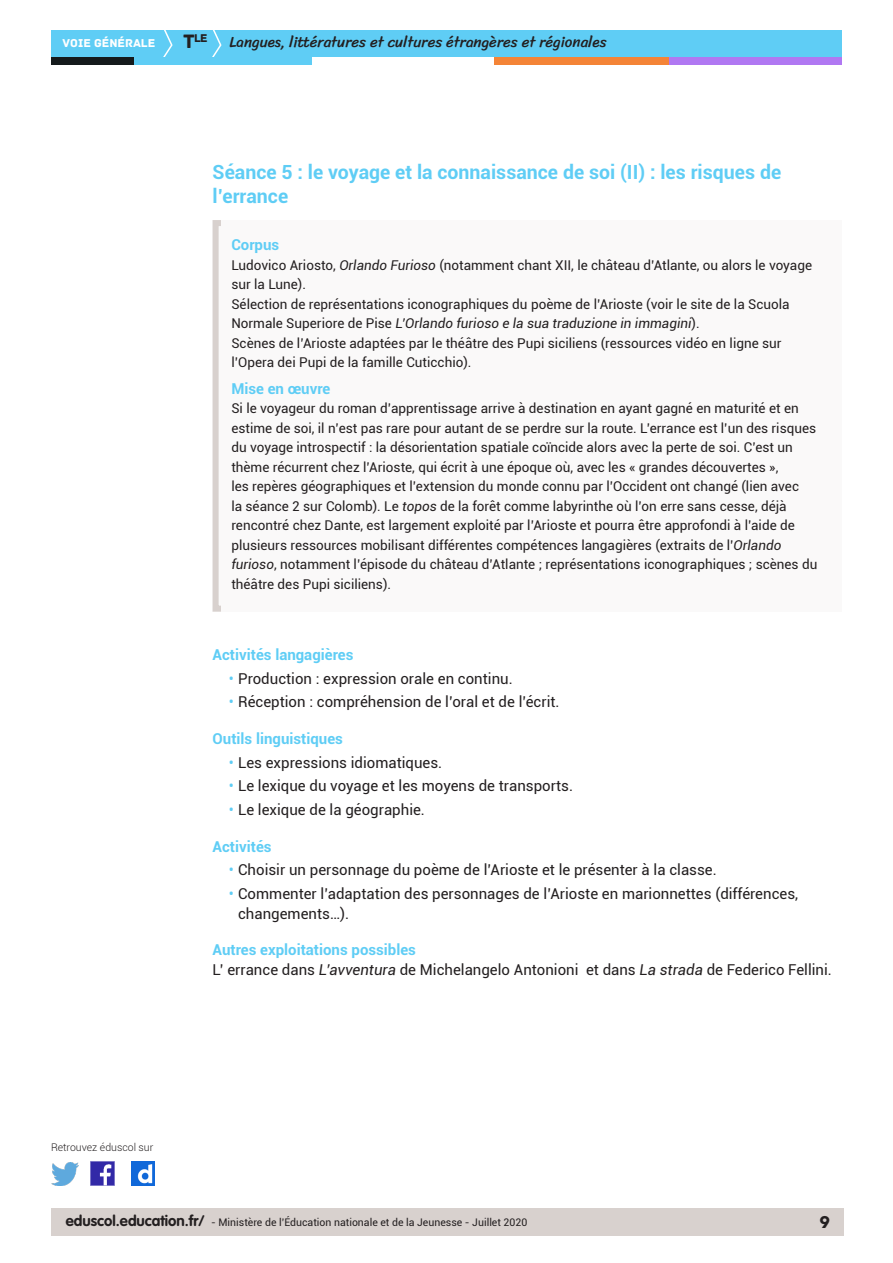
<style>
.page{position:relative;width:893px;height:1263px;background:#fff}
.page>*{position:absolute;margin:0;border:0;box-sizing:border-box;transform-origin:0 0}
._03_titre_2{font:700 19.5px/23.4px "Roboto";color:#5fcdf5}
.t1{font:18px "Archive";color:#231f20}
.Texte_courant{font:15px/19.5px "Roboto";color:#231f20}
._04_titre_3{font:700 15px "Roboto";color:#5fcdf5}
.t2{font:15px "Sriracha";color:#231f20}
._08_Titre_encadré{font:700 15px "Roboto";color:#5fcdf5}
._08_txt_encadré{font:13.5px/19.5px "Roboto";color:#231f20}
.t3{font:12px "Archive";color:#fff}
.t4{font:11.85px "Archive";color:#231f20}
.t5{font:10.5px "Roboto";color:#231f20}
.t6{font:300 10.5px "Roboto";color:#231f20}
.s1{font-size:20.4px}
.s2{font-style:italic}
.s3{color:#5fcdf5}
.s4{font-family:"VAG Rounded Std";font-weight:700;font-size:15px}
</style>
<div class="page">
<div style="left:51px;top:1209px;width:792px;height:27px;background:#d8d1ce"></div>
<div style="left:51px;top:30px;width:791px;height:27px;background:#5fcdf5"></div>
<svg style="left:163px;top:30px;width:10px;height:27px"></svg>
<svg style="left:212px;top:30px;width:10px;height:27px"></svg>
<div style="left:133px;top:57px;width:179px;height:8px;background:#5fcdf5"></div>
<div style="left:51px;top:57px;width:82px;height:8px;background:#141a1c"></div>
<div style="left:667px;top:57px;width:175px;height:8px;background:#b078f2"></div>
<div style="left:494px;top:57px;width:175px;height:8px;background:#f48437"></div>
<img style="left:91px;top:1162px;width:23px;height:23px">
<img style="left:51px;top:1163px;width:28px;height:22px">
<img style="left:132px;top:1162px;width:22px;height:23px">
<div style="left:213px;top:220px;width:629px;height:392px;background:#faf9f9"></div>
<div style="left:213px;top:220px;width:629px;height:392px;border:6px solid #d8d1ce"></div>
<p class="t4" style="left:183px;top:31px;width:26px"><span class="s1">T</span>le</p>
<p class="t3" style="left:63px;top:36px;width:94px">VOIE GÉNÉRALE</p>
<p class="t2" style="left:230px;top:33px;width:379px">Langues, littératures et cultures étrangères et régionales</p>
<p class="_03_titre_2" style="left:213px;top:160px;width:570px">Séance 5 : le voyage et la connaissance de soi (II) : les risques de l’errance</p>
<p class="_08_Titre_encadré" style="left:231px;top:234px;width:49px">Corpus</p>
<p class="_08_txt_encadré" style="left:231px;top:254px;width:582px">Ludovico Ariosto, <span class="s2">Orlando Furioso</span> (notamment chant XII, le château d’Atlante, ou alors le voyage sur la Lune).</p>
<p class="_08_txt_encadré" style="left:231px;top:293px;width:560px">Sélection de représentations iconographiques du poème de l’Arioste (voir le site de la Scuola<br>Normale Superiore de Pise <span class="s2">L’Orlando furioso e la sua traduzione in immagini</span>).</p>
<p class="_08_txt_encadré" style="left:231px;top:332px;width:552px">Scènes de l’Arioste adaptées par le théâtre des Pupi siciliens (ressources vidéo en ligne sur l’Opera dei Pupi de la famille Cuticchio).</p>
<p class="_08_Titre_encadré" style="left:231px;top:378px;width:101px">Mise en œuvre</p>
<p class="_08_txt_encadré" style="left:231px;top:398px;width:587px">Si le voyageur du roman d’apprentissage arrive à destination en ayant gagné en maturité et en estime de soi, il n’est pas rare pour autant de se perdre sur la route. L’errance est l’un des risques du voyage introspectif : la désorientation spatiale coïncide alors avec la perte de soi. C’est un thème récurrent chez l’Arioste, qui écrit à une époque où, avec les « grandes découvertes »,<br>les repères géographiques et l’extension du monde connu par l’Occident ont changé (lien avec<br>la séance 2 sur Colomb). Le <span class="s2">topos</span> de la forêt comme labyrinthe où l’on erre sans cesse, déjà rencontré chez Dante, est largement exploité par l’Arioste et pourra être approfondi à l’aide de plusieurs ressources mobilisant différentes compétences langagières (extraits de l’<span class="s2">Orlando furioso</span>, notamment l’épisode du château d’Atlante ; représentations iconographiques ; scènes du théâtre des Pupi siciliens).</p>
<p class="_04_titre_3" style="left:213px;top:644px;width:142px">Activités langagières</p>
<p class="Texte_courant" style="left:229px;top:668px;width:285px"><span class="s3">•</span> Production : expression orale en continu.</p>
<p class="Texte_courant" style="left:229px;top:692px;width:332px"><span class="s3">•</span> Réception : compréhension de l’oral et de l’écrit.</p>
<p class="_04_titre_3" style="left:213px;top:728px;width:132px">Outils linguistiques</p>
<p class="Texte_courant" style="left:229px;top:752px;width:215px"><span class="s3">•</span> Les expressions idiomatiques.</p>
<p class="Texte_courant" style="left:229px;top:776px;width:346px"><span class="s3">•</span> Le lexique du voyage et les moyens de transports.</p>
<p class="Texte_courant" style="left:229px;top:799px;width:198px"><span class="s3">•</span> Le lexique de la géographie.</p>
<p class="_04_titre_3" style="left:213px;top:836px;width:60px">Activités</p>
<p class="Texte_courant" style="left:229px;top:860px;width:489px"><span class="s3">•</span> Choisir un personnage du poème de l’Arioste et le présenter à la classe.</p>
<p class="Texte_courant" style="left:238px;top:883px;width:562px;text-indent:-9px"><span class="s3">•</span> Commenter l’adaptation des personnages de l’Arioste en marionnettes (différences, changements…).</p>
<p class="_04_titre_3" style="left:213px;top:939px;width:205px">Autres exploitations possibles</p>
<p class="Texte_courant" style="left:213px;top:959px;width:621px">L’ errance dans <span class="s2">L’avventura</span> de Michelangelo Antonioni et dans <span class="s2">La strada</span> de Federico Fellini.</p>
<p class="t6" style="left:51px;top:1140px;width:104px">Retrouvez éduscol sur</p>
<p class="t5" style="left:66px;top:1215px;width:463px"><span class="s4">eduscol.education.fr/</span> - Ministère de l’Éducation nationale et de la Jeunesse - Juillet 2020</p>
<h2 class="t1" style="left:820px;top:1211px;width:12px">9</h2>
</div>
